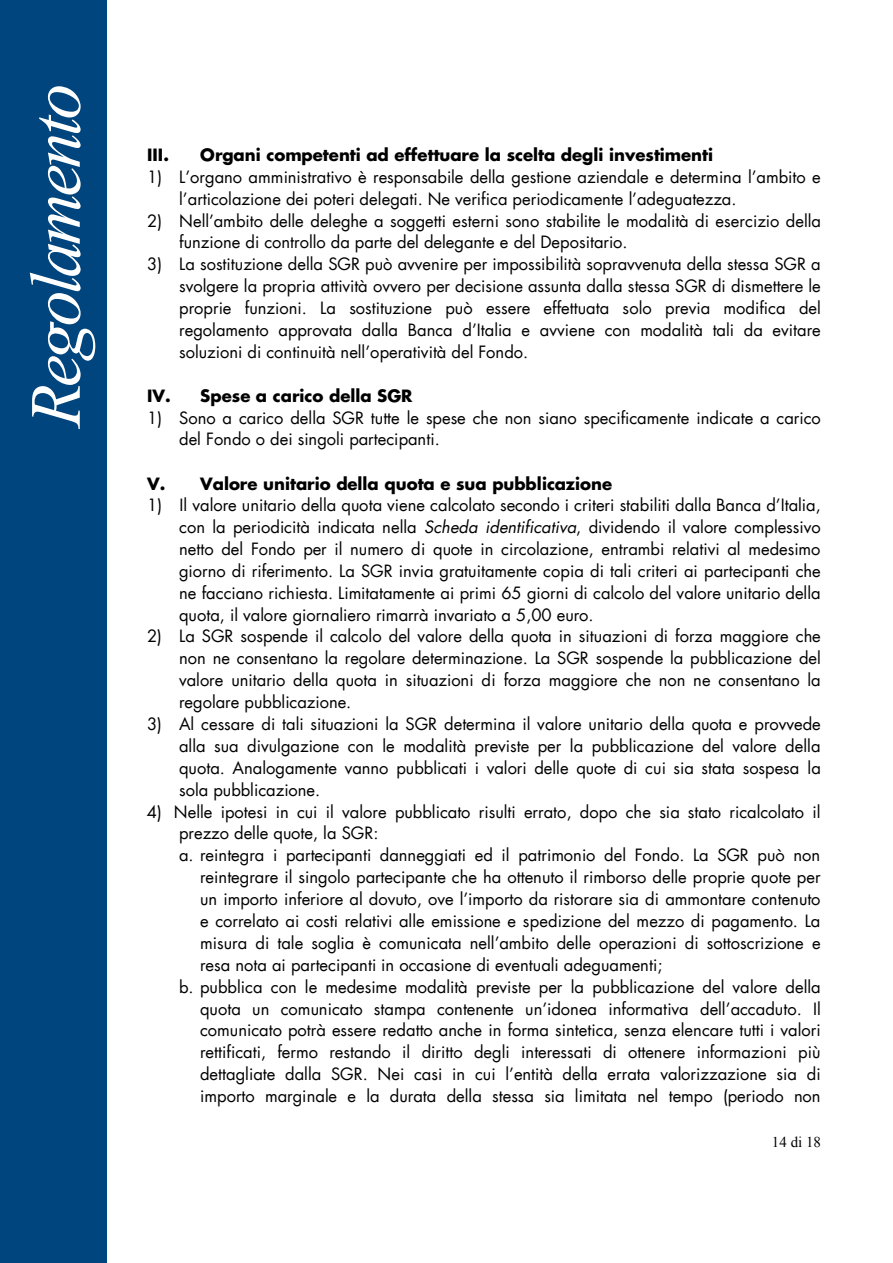
<style>
.page{position:relative;width:893px;height:1263px;background:#fff}
.page>*{position:absolute;margin:0;border:0;box-sizing:border-box;transform-origin:0 0}
.t1{font:italic 72px "Times New Roman";letter-spacing:-.05em;color:#fff}
.t2{font:16.5px/21.9px "Futura LT";color:#000;text-align:justify}
.t3{font:700 16.5px "Futura LT";color:#000}
.t4{font:15px "Times New Roman";color:#000}
.s1{font-style:italic}
</style>
<div class="page">
<div style="left:0;top:0;width:106px;height:1263px;background:#00457d"></div>
<h1 class="t1" style="left:6px;top:428px;width:345px;rotate:-90deg">Regolamento</h1>
<p class="t3" style="left:147px;top:144px;width:23px">III.</p>
<p class="t3" style="left:200px;top:144px;width:514px">Organi competenti ad effettuare la scelta degli investimenti</p>
<p class="t2" style="left:179px;top:166px;width:643px;text-indent:-32px">1) L’organo amministrativo è responsabile della gestione aziendale e determina l’ambito e l’articolazione dei poteri delegati. Ne verifica periodicamente l’adeguatezza.</p>
<p class="t2" style="left:179px;top:210px;width:643px;text-indent:-32px">2) Nell’ambito delle deleghe a soggetti esterni sono stabilite le modalità di esercizio della funzione di controllo da parte del delegante e del Depositario.</p>
<p class="t2" style="left:179px;top:253px;width:643px;text-indent:-32px">3) La sostituzione della SGR può avvenire per impossibilità sopravvenuta della stessa SGR a svolgere la propria attività ovvero per decisione assunta dalla stessa SGR di dismettere le proprie funzioni. La sostituzione può essere effettuata solo previa modifica del regolamento approvata dalla Banca d’Italia e avviene con modalità tali da evitare soluzioni di continuità nell’operatività del Fondo.</p>
<p class="t3" style="left:147px;top:385px;width:267px">IV. Spese a carico della SGR</p>
<p class="t2" style="left:179px;top:407px;width:643px;text-indent:-32px">1) Sono a carico della SGR tutte le spese che non siano specificamente indicate a carico del Fondo o dei singoli partecipanti.</p>
<p class="t3" style="left:147px;top:473px;width:467px">V. Valore unitario della quota e sua pubblicazione</p>
<p class="t2" style="left:179px;top:494px;width:643px;text-indent:-32px">1) Il valore unitario della quota viene calcolato secondo i criteri stabiliti dalla Banca d’Italia, con la periodicità indicata nella <span class="s1">Scheda identificativa</span>, dividendo il valore complessivo netto del Fondo per il numero di quote in circolazione, entrambi relativi al medesimo giorno di riferimento. La SGR invia gratuitamente copia di tali criteri ai partecipanti che ne facciano richiesta. Limitatamente ai primi 65 giorni di calcolo del valore unitario della quota, il valore giornaliero rimarrà invariato a 5,00 euro.</p>
<p class="t2" style="left:179px;top:626px;width:643px;text-indent:-32px">2) La SGR sospende il calcolo del valore della quota in situazioni di forza maggiore che non ne consentano la regolare determinazione. La SGR sospende la pubblicazione del valore unitario della quota in situazioni di forza maggiore che non ne consentano la regolare pubblicazione.</p>
<p class="t2" style="left:179px;top:713px;width:643px;text-indent:-32px">3) Al cessare di tali situazioni la SGR determina il valore unitario della quota e provvede alla sua divulgazione con le modalità previste per la pubblicazione del valore della quota. Analogamente vanno pubblicati i valori delle quote di cui sia stata sospesa la sola pubblicazione.</p>
<p class="t2" style="left:147px;top:801px;width:675px">4) Nelle ipotesi in cui il valore pubblicato risulti errato, dopo che sia stato ricalcolato il</p>
<p class="t2" style="left:179px;top:822px;width:201px">prezzo delle quote, la SGR:</p>
<p class="t2" style="left:179px;top:844px;width:643px">a. reintegra i partecipanti danneggiati ed il patrimonio del Fondo. La SGR può non</p>
<p class="t2" style="left:200px;top:866px;width:622px">reintegrare il singolo partecipante che ha ottenuto il rimborso delle proprie quote per</p>
<p class="t2" style="left:200px;top:888px;width:622px">un importo inferiore al dovuto, ove l’importo da ristorare sia di ammontare contenuto</p>
<p class="t2" style="left:200px;top:910px;width:622px">e correlato ai costi relativi alle emissione e spedizione del mezzo di pagamento. La</p>
<p class="t2" style="left:200px;top:932px;width:622px">misura di tale soglia è comunicata nell’ambito delle operazioni di sottoscrizione e</p>
<p class="t2" style="left:200px;top:954px;width:464px">resa nota ai partecipanti in occasione di eventuali adeguamenti;</p>
<p class="t2" style="left:179px;top:976px;width:643px">b. pubblica con le medesime modalità previste per la pubblicazione del valore della</p>
<p class="t2" style="left:200px;top:998px;width:622px">quota un comunicato stampa contenente un’idonea informativa dell’accaduto. Il</p>
<p class="t2" style="left:200px;top:1019px;width:622px">comunicato potrà essere redatto anche in forma sintetica, senza elencare tutti i valori</p>
<p class="t2" style="left:200px;top:1041px;width:622px">rettificati, fermo restando il diritto degli interessati di ottenere informazioni più</p>
<p class="t2" style="left:200px;top:1063px;width:622px">dettagliate dalla SGR. Nei casi in cui l’entità della errata valorizzazione sia di</p>
<p class="t2" style="left:200px;top:1085px;width:622px">importo marginale e la durata della stessa sia limitata nel tempo (periodo non</p>
<p class="t4" style="left:772px;top:1132px;width:51px">14 di 18</p>
</div>
